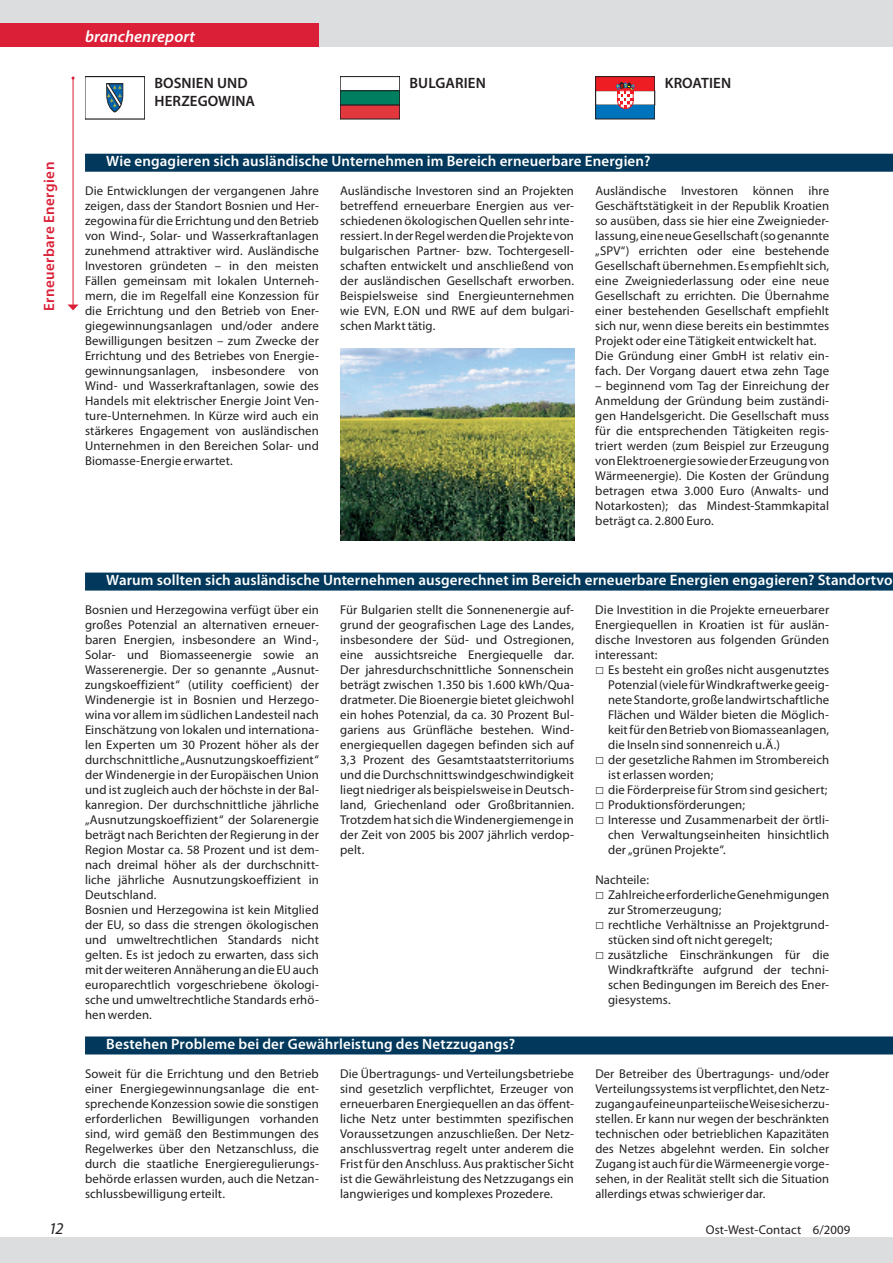
<style>
.page{position:relative;width:893px;height:1263px;background:#fff}
.page>*{position:absolute;margin:0;border:0;box-sizing:border-box;transform-origin:0 0}
.t1{font:italic 600 16.5px "Myriad Pro";letter-spacing:.005em;color:#fff}
.t2{font:italic 16.5px "Myriad Pro";color:#231f20}
.t3{font:600 15px "Myriad Pro";letter-spacing:.01em;color:#fff}
.t4{font:600 15px/18px "Myriad Pro";letter-spacing:.005em;color:#231f20}
.t5{font:600 15px "Myriad Pro";letter-spacing:.03em;color:#da1f37}
.t6{font:12.75px/15px "Myriad Pro";letter-spacing:.01em;color:#231f20;text-align:justify}
</style>
<div class="page">
<div style="left:0;top:0;width:893px;height:47px;background:#dcdddf"></div>
<div style="left:0;top:1237px;width:893px;height:26px;background:#dcdddf"></div>
<div style="left:0;top:23px;width:319px;height:24px;background:#da1f37"></div>
<hr style="left:73px;top:78px;width:1px;height:227px;background:#da1f37">
<svg style="left:68px;top:304px;width:11px;height:6px"></svg>
<svg style="left:107px;top:84px;width:16px;height:28px"></svg>
<div style="left:340px;top:77px;width:60px;height:14px;border:1px solid #231f20"></div>
<div style="left:340px;top:105px;width:60px;height:14px;background:#e1373d"></div>
<div style="left:340px;top:91px;width:60px;height:14px;background:#007f60"></div>
<div style="left:340px;top:91px;width:60px;height:14px;border:1px solid #231f20"></div>
<div style="left:596px;top:105px;width:59px;height:14px;background:#0073bd"></div>
<div style="left:596px;top:77px;width:59px;height:14px;background:#ee1d23"></div>
<div style="left:595px;top:77px;width:60px;height:42px;border:1px solid #231f20"></div>
<svg style="left:616px;top:82px;width:19px;height:28px"></svg>
<div style="left:85px;top:154px;width:808px;height:18px;background:#01385b"></div>
<div style="left:85px;top:573px;width:808px;height:18px;background:#01385b"></div>
<div style="left:85px;top:1036px;width:808px;height:18px;background:#01385b"></div>
<img style="left:340px;top:349px;width:234px;height:191px">
<p class="t5" style="left:39px;top:311px;width:151px;rotate:-90deg">Erneuerbare Energien</p>
<p class="t2" style="left:49px;top:1219px;width:16px">12</p>
<p class="t1" style="left:85px;top:26px;width:112px">branchenreport</p>
<p class="t4" style="left:154px;top:73px;width:102px">BOSNIEN UND<br>HERZEGOWINA</p>
<p class="t4" style="left:410px;top:73px;width:78px">BULGARIEN</p>
<p class="t4" style="left:665px;top:73px;width:68px">KROATIEN</p>
<p class="t3" style="left:106px;top:152px;width:546px">Wie engagieren sich ausländische Unternehmen im Bereich erneuerbare Energien?</p>
<p class="t6" style="left:85px;top:183px;width:235px">Die Entwicklungen der vergangenen Jahre zeigen, dass der Standort Bosnien und Her&shy;zegowina für die Errichtung und den Betrieb von Wind-, Solar- und Wasserkraftanlagen zunehmend attraktiver wird. Ausländische Investoren gründeten – in den meisten Fällen gemeinsam mit lokalen Unterneh&shy;mern, die im Regelfall eine Konzession für die Errichtung und den Betrieb von Ener&shy;giegewinnungsanlagen und/oder andere Bewilligungen besitzen – zum Zwecke der Errichtung und des Betriebes von Energie&shy;gewinnungsanlagen, insbesondere von Wind- und Wasserkraftanlagen, sowie des Handels mit elektrischer Energie Joint Ven&shy;ture-Unternehmen. In Kürze wird auch ein stärkeres Engagement von ausländischen Unternehmen in den Bereichen Solar- und Biomasse-Energie erwartet.</p>
<p class="t6" style="left:340px;top:183px;width:235px">Ausländische Investoren sind an Projekten betreffend erneuerbare Energien aus ver&shy;schiedenen ökologischen Quellen sehr inte&shy;ressiert. In der Regel werden die Projekte von bulgarischen Partner- bzw. Tochtergesell&shy;schaften entwickelt und anschließend von der ausländischen Gesellschaft erworben.<br>Beispielsweise sind Energieunternehmen wie EVN, E.ON und RWE auf dem bulgari&shy;schen Markt tätig.</p>
<p class="t6" style="left:595px;top:183px;width:235px;text-align:left">Ausländische Investoren können ihre Geschäftstätigkeit in der Republik Kroatien so ausüben, dass sie hier eine Zweignieder&shy;lassung, eine neue Gesellschaft (so genannte „SPV“) errichten oder eine bestehende Gesellschaft übernehmen. Es empfiehlt sich, eine Zweigniederlassung oder eine neue Gesellschaft zu errichten. Die Übernahme einer bestehenden Gesellschaft empfiehlt sich nur, wenn diese bereits ein bestimmtes Projekt oder eine Tätigkeit entwickelt hat.<br>Die Gründung einer GmbH ist relativ ein&shy;fach. Der Vorgang dauert etwa zehn Tage</p>
<p class="t6" style="left:595px;top:378px;width:235px">– beginnend vom Tag der Einreichung der Anmeldung der Gründung beim zuständi&shy;gen Handelsgericht. Die Gesellschaft muss für die entsprechenden Tätigkeiten regis&shy;triert werden (zum Beispiel zur Erzeugung von Elektroenergie sowie der Erzeugung von Wärmeenergie). Die Kosten der Gründung betragen etwa 3.000 Euro (Anwalts- und Notarkosten); das Mindest-Stammkapital beträgt ca. 2.800 Euro.</p>
<p class="t3" style="left:106px;top:571px;width:788px">Warum sollten sich ausländische Unternehmen ausgerechnet im Bereich erneuerbare Energien engagieren? Standortvo</p>
<p class="t6" style="left:85px;top:602px;width:235px;text-align:left">Bosnien und Herzegowina verfügt über ein großes Potenzial an alternativen erneuer&shy;baren Energien, insbesondere an Wind-, Solar- und Biomasseenergie sowie an Wasserenergie. Der so genannte „Ausnut&shy;zungskoeffizient“ (utility coefficient) der Windenergie ist in Bosnien und Herzego&shy;wina vor allem im südlichen Landesteil nach Einschätzung von lokalen und internationa&shy;len Experten um 30 Prozent höher als der durchschnittliche „Ausnutzungskoeffizient“ der Windenergie in der Europäischen Union und ist zugleich auch der höchste in der Bal&shy;kanregion. Der durchschnittliche jährliche „Ausnutzungskoeffizient“ der Solarenergie beträgt nach Berichten der Regierung in der Region Mostar ca. 58 Prozent und ist dem&shy;nach dreimal höher als der durchschnitt&shy;liche jährliche Ausnutzungskoeffizient in Deutschland.<br>Bosnien und Herzegowina ist kein Mitglied der EU, so dass die strengen ökologischen und umweltrechtlichen Standards nicht gelten. Es ist jedoch zu erwarten, dass sich mit der weiteren Annäherung an die EU auch europarechtlich vorgeschriebene ökologi&shy;sche und umweltrechtliche Standards erhö&shy;hen werden.</p>
<p class="t6" style="left:340px;top:602px;width:235px">Für Bulgarien stellt die Sonnenenergie auf&shy;grund der geografischen Lage des Landes, insbesondere der Süd- und Ostregionen, eine aussichtsreiche Energiequelle dar.<br>Der jahresdurchschnittliche Sonnenschein beträgt zwischen 1.350 bis 1.600 kWh/Qua&shy;dratmeter. Die Bioenergie bietet gleichwohl ein hohes Potenzial, da ca. 30 Prozent Bul&shy;gariens aus Grünfläche bestehen. Wind&shy;energiequellen dagegen befinden sich auf 3,3 Prozent des Gesamtstaatsterritoriums und die Durchschnittswindgeschwindigkeit liegt niedriger als beispielsweise in Deutsch&shy;land, Griechenland oder Großbritannien.<br>Trotzdem hat sich die Windenergiemenge in der Zeit von 2005 bis 2007 jährlich verdop&shy;pelt.</p>
<p class="t3" style="left:106px;top:1035px;width:410px">Bestehen Probleme bei der Gewährleistung des Netzzugangs?</p>
<p class="t6" style="left:85px;top:1065px;width:235px">Soweit für die Errichtung und den Betrieb einer Energiegewinnungsanlage die ent&shy;sprechende Konzession sowie die sonstigen erforderlichen Bewilligungen vorhanden sind, wird gemäß den Bestimmungen des Regelwerkes über den Netzanschluss, die durch die staatliche Energieregulierungs&shy;behörde erlassen wurden, auch die Netzan&shy;schlussbewilligung erteilt.</p>
<p class="t6" style="left:340px;top:1065px;width:235px">Die Übertragungs- und Verteilungsbetriebe sind gesetzlich verpflichtet, Erzeuger von erneuerbaren Energiequellen an das öffent&shy;liche Netz unter bestimmten spezifischen Voraussetzungen anzuschließen. Der Netz&shy;anschlussvertrag regelt unter anderem die Frist für den Anschluss. Aus praktischer Sicht ist die Gewährleistung des Netzzugangs ein langwieriges und komplexes Prozedere.</p>
<p class="t6" style="left:595px;top:602px;width:235px">Die Investition in die Projekte erneuerbarer Energiequellen in Kroatien ist für auslän&shy;dische Investoren aus folgenden Gründen interessant:</p>
<p class="t6" style="left:608px;top:662px;width:223px;text-align:left">Es besteht ein großes nicht ausgenutztes Potenzial (viele für Windkraftwerke geeig&shy;nete Standorte, große landwirtschaftliche Flächen und Wälder bieten die Möglich&shy;keit für den Betrieb von Biomasseanlagen, die Inseln sind sonnenreich u.Ä.)<br>der gesetzliche Rahmen im Strombereich ist erlassen worden;<br>die Förderpreise für Strom sind gesichert; Produktionsförderungen;<br>Interesse und Zusammenarbeit der örtli&shy;chen Verwaltungseinheiten hinsichtlich der „grünen Projekte“.</p>
<p class="t6" style="left:608px;top:872px;width:223px;text-align:left;text-indent:-13px">Nachteile:<br>Zahlreiche erforderliche Genehmigungen zur Stromerzeugung;<br>rechtliche Verhältnisse an Projektgrund&shy;stücken sind oft nicht geregelt; zusätzliche Einschränkungen für die<br>Windkraftkräfte aufgrund der techni&shy;schen Bedingungen im Bereich des Ener&shy;giesystems.</p>
<p class="t6" style="left:595px;top:1065px;width:235px">Der Betreiber des Übertragungs- und/oder Verteilungssystems ist verpflichtet, den Netz&shy;zugang auf eine unparteiische Weise sicherzu&shy;stellen. Er kann nur wegen der beschränkten technischen oder betrieblichen Kapazitäten des Netzes abgelehnt werden. Ein solcher Zugang ist auch für die Wärmeenergie vorge&shy;sehen, in der Realität stellt sich die Situation allerdings etwas schwieriger dar.</p>
<p class="t6" style="left:706px;top:1222px;width:146px">Ost-West-Contact 6/2009</p>
</div>
